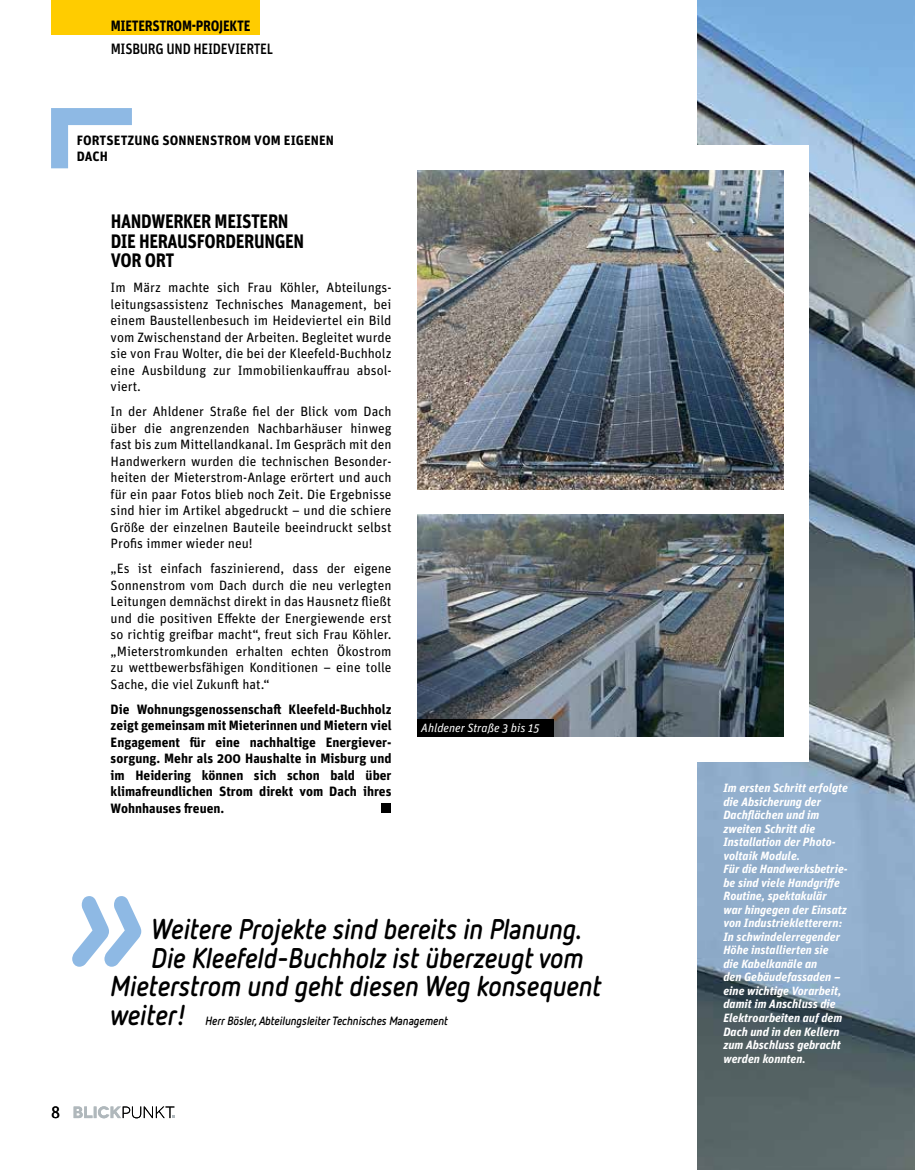
<style>
.page{position:relative;width:915px;height:1170px;background:#fff}
.page>*{position:absolute;margin:0;border:0;box-sizing:border-box;transform-origin:0 0}
.t1{font:italic 700 163.5px "Netto OT";color:#8eb9e4;scale:.9 1}
.t2{font:italic 700 28.5px "Netto OT";letter-spacing:-.01em;color:#000;scale:.9 1}
.t3{font:700 19.5px/19.5px "Unit OT";letter-spacing:-.02em;color:#000;scale:.9 1}
.t4{font:16.5px "Unit OT";color:#000}
.t5{font:500 15px "Unit OT";letter-spacing:-.02em;color:#000;scale:.9 1}
.t6{font:700 15px "Unit OT";letter-spacing:-.02em;color:#000;scale:.9 1}
.t7{font:13.5px/16.5px "Unit OT";color:#000;text-align:justify}
.t8{font:700 13.5px/16.5px "Unit OT";color:#000;text-align:justify}
.t9{font:italic 700 12px/13.5px "Unit OT";color:#fff}
.t10{font:italic 700 12px "Netto OT";letter-spacing:-.01em;color:#000;scale:.9 1}
.t11{font:italic 12px "Unit OT";color:#fff}
</style>
<div class="page">
<svg style="left:74px;top:1106px;width:100px;height:12px"></svg>
<div style="left:51px;top:0;width:208px;height:34px;background:#fc0"></div>
<img style="left:697px;top:0;width:217px;height:1169px">
<div style="left:381px;top:803px;width:9px;height:10px;background:#000"></div>
<svg style="left:51px;top:108px;width:81px;height:60px"></svg>
<div style="left:638px;top:145px;width:170px;height:616px;background:#fff"></div>
<img style="left:417px;top:170px;width:365px;height:319px">
<img style="left:417px;top:514px;width:365px;height:222px">
<div style="left:417px;top:719px;width:136px;height:17px;background:#000"></div>
<p class="t6" style="left:111px;top:16px;width:157px">MIETERSTROM-PROJEKTE</p>
<p class="t5" style="left:111px;top:40px;width:182px">MISBURG UND HEIDEVIERTEL</p>
<p class="t8" style="left:77px;top:131px;width:259px">FORTSETZUNG SONNENSTROM VOM EIGENEN<br>DACH</p>
<h3 class="t3" style="left:111px;top:211px;width:216px">HANDWERKER MEISTERN<br>DIE HERAUSFORDERUNGEN<br>VOR ORT</h3>
<p class="t7" style="left:111px;top:279px;width:282px">Im März machte sich Frau Köhler, Abteilungs&shy;leitungsassistenz Technisches Management, bei einem Baustellenbesuch im Heideviertel ein Bild vom Zwischenstand der Arbeiten. Begleitet wurde sie von Frau Wolter, die bei der Kleefeld-Buchholz eine Ausbildung zur Immobilienkauffrau absol&shy;viert.</p>
<p class="t7" style="left:111px;top:403px;width:282px">In der Ahldener Straße fiel der Blick vom Dach über die angrenzenden Nachbarhäuser hinweg fast bis zum Mittellandkanal. Im Gespräch mit den Handwerkern wurden die technischen Besonder&shy;heiten der Mieterstrom-Anlage erörtert und auch für ein paar Fotos blieb noch Zeit. Die Ergebnisse sind hier im Artikel abgedruckt – und die schiere Größe der einzelnen Bauteile beeindruckt selbst Profis immer wieder neu!</p>
<p class="t7" style="left:111px;top:560px;width:282px">„Es ist einfach faszinierend, dass der eigene Sonnenstrom vom Dach durch die neu verlegten Leitungen demnächst direkt in das Hausnetz fließt und die positiven Effekte der Energiewende erst so richtig greifbar macht“, freut sich Frau Köhler. „Mieterstromkunden erhalten echten Ökostrom zu wettbewerbsfähigen Konditionen – eine tolle Sache, die viel Zukunft hat.“</p>
<p class="t8" style="left:111px;top:700px;width:282px">Die Wohnungsgenossenschaft Kleefeld-Buchholz zeigt gemeinsam mit Mieterinnen und Mietern viel Engagement für eine nachhaltige Energiever&shy;sorgung. Mehr als 200 Haushalte in Misburg und im Heidering können sich schon bald über klimafreundlichen Strom direkt vom Dach ihres Wohnhauses freuen.</p>
<p class="t11" style="left:421px;top:720px;width:120px">Ahldener Straße 3 bis 15</p>
<h1 class="t1" style="left:70px;top:814px;width:91px">»</h1>
<h2 class="t2" style="left:151px;top:911px;width:480px">Weitere Projekte sind bereits in Planung.</h2>
<h2 class="t2" style="left:151px;top:939px;width:481px">Die Kleefeld-Buchholz ist überzeugt vom</h2>
<h2 class="t2" style="left:111px;top:968px;width:547px">Mieterstrom und geht diesen Weg konsequent</h2>
<h2 class="t2" style="left:111px;top:996px;width:86px">weiter!</h2>
<p class="t10" style="left:205px;top:1012px;width:271px">Herr Bösler, Abteilungsleiter Technisches Management</p>
<p class="t4" style="left:51px;top:1101px;width:11px">8</p>
<p class="t9" style="left:723px;top:781px;width:126px">Im ersten Schritt erfolgte die Absicherung der<br>Dachflächen und im zweiten Schritt die<br>Installation der Photo&shy;voltaik Module.<br>Für die Handwerksbetrie&shy;be sind viele Handgriffe<br>Routine, spektakulär war hingegen der Einsatz von Industriekletterern:<br>In schwindelerregender<br>Höhe installierten sie<br>die Kabelkanäle an<br>den Gebäudefassaden – eine wichtige Vorarbeit, damit im Anschluss die<br>Elektroarbeiten auf dem<br>Dach und in den Kellern zum Abschluss gebracht werden konnten.</p>
</div>
